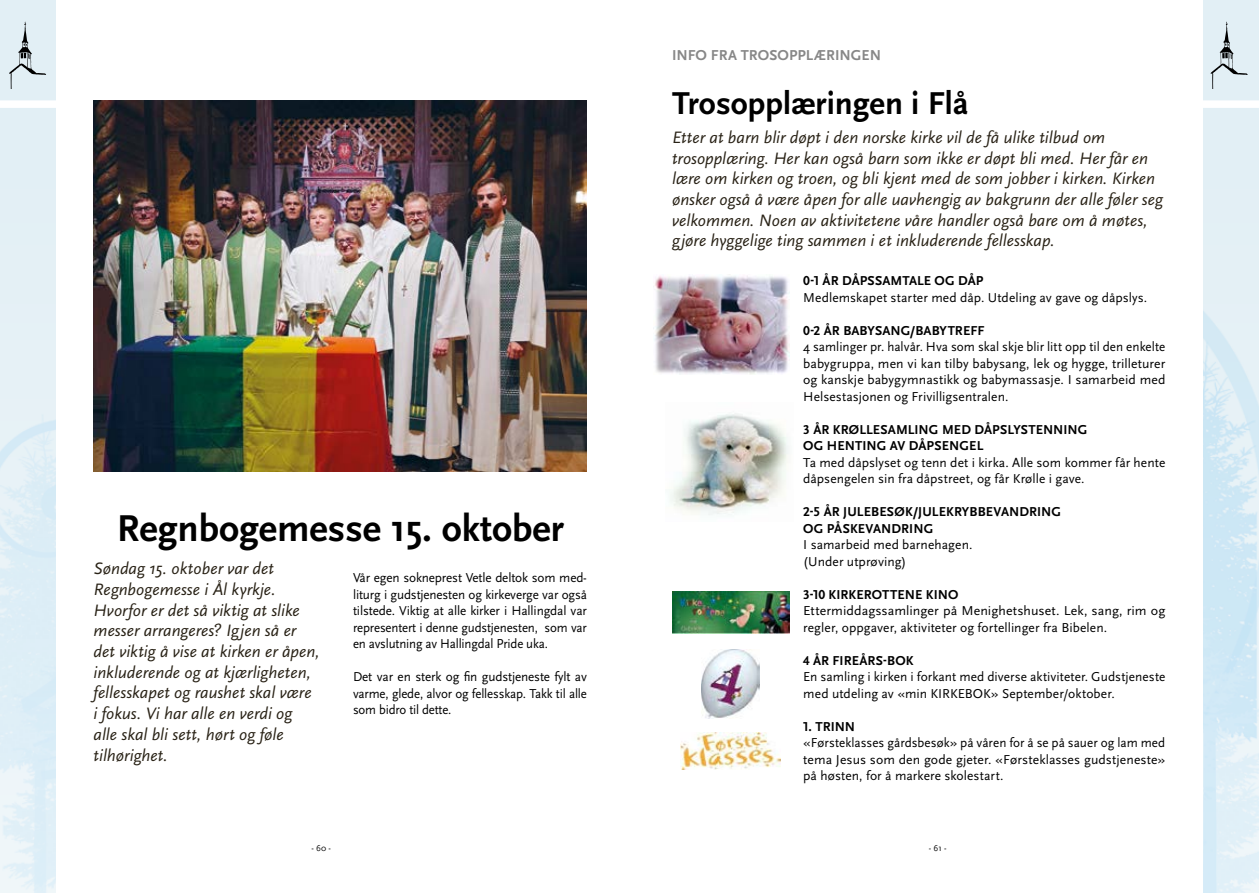
<style>
.page{position:relative;width:1259px;height:893px;background:#fff}
.page>*{position:absolute;margin:0;border:0;box-sizing:border-box;transform-origin:0 0}
.t1{font:700 39px "Scala Sans OT";color:#000}
.t2{font:700 33px "Scala Sans OT";color:#000}
.t3{font:italic 17.25px/20.7px "Scala Sans OT";color:#292216}
.t4{font:700 15px "Scala Sans OT";letter-spacing:.005em;color:#878787}
.t5{font:13.5px/16.5px "Scala Sans OT";letter-spacing:.005em;color:#000;text-align:justify}
.t6{font:700 13.5px/16.5px "Scala Sans OT";letter-spacing:.01em;color:#000}
.t7{font:9px "Scala Sans OT";color:#000}
</style>
<div class="page">
<svg style="left:1203px;top:0;width:56px;height:893px;background:#dbecf5"></svg>
<div style="left:1189px;top:100px;width:70px;height:8px;background:#fff"></div>
<svg style="left:1210px;top:21px;width:37px;height:68px;background:#cbd7dc"></svg>
<div style="left:0;top:0;width:55px;height:893px;background:#e2eff6"></div>
<div style="left:0;top:100px;width:61px;height:8px;background:#fff"></div>
<svg style="left:9px;top:21px;width:37px;height:68px"></svg>
<img style="left:653px;top:274px;width:137px;height:101px">
<img style="left:670px;top:413px;width:119px;height:102px">
<img style="left:672px;top:591px;width:117px;height:42px">
<img style="left:701px;top:649px;width:59px;height:69px">
<img style="left:681px;top:733px;width:99px;height:37px">
<img style="left:94px;top:100px;width:493px;height:372px">
<p class="t4" style="left:672px;top:46px;width:210px">INFO FRA TROSOPPLÆRINGEN</p>
<h1 class="t1" style="left:117px;top:506px;width:448px">Regnbogemesse 15. oktober</h1>
<p class="t3" style="left:94px;top:559px;width:228px">Søndag 15. oktober var det<br>Regnbogemesse i Ål kyrkje.<br>Hvorfor er det så viktig at slike messer arrangeres? Igjen så er det viktig å vise at kirken er åpen, inkluderende og at kjærligheten, fellesskapet og raushet skal være i fokus. Vi har alle en verdi og alle skal bli sett, hørt og føle tilhørighet.</p>
<p class="t5" style="left:353px;top:570px;width:235px">Vår egen sokneprest Vetle deltok som med&shy;liturg i gudstjenesten og kirkeverge var også tilstede. Viktig at alle kirker i Hallingdal var representert i denne gudstjenesten, som var en avslutning av Hallingdal Pride uka.</p>
<p class="t5" style="left:353px;top:669px;width:235px">Det var en sterk og fin gudstjeneste fylt av varme, glede, alvor og fellesskap. Takk til alle som bidro til dette.</p>
<h2 class="t2" style="left:672px;top:84px;width:298px">Trosopplæringen i Flå</h2>
<p class="t3" style="left:672px;top:127px;width:492px">Etter at barn blir døpt i den norske kirke vil de få ulike tilbud om trosopplæring. Her kan også barn som ikke er døpt bli med. Her får en lære om kirken og troen, og bli kjent med de som jobber i kirken. Kirken ønsker også å være åpen for alle uavhengig av bakgrunn der alle føler seg velkommen. Noen av aktivitetene våre handler også bare om å møtes, gjøre hyggelige ting sammen i et inkluderende fellesskap.</p>
<p class="t6" style="left:803px;top:273px;width:182px">0-1 ÅR DÅPSSAMTALE OG DÅP</p>
<p class="t5" style="left:803px;top:289px;width:345px">Medlemskapet starter med dåp. Utdeling av gave og dåpslys.</p>
<p class="t6" style="left:803px;top:322px;width:183px">0-2 ÅR BABYSANG/BABYTREFF</p>
<p class="t5" style="left:803px;top:339px;width:364px">4 samlinger pr. halvår. Hva som skal skje blir litt opp til den enkelte babygruppa, men vi kan tilby babysang, lek og hygge, trilleturer og kanskje babygymnastikk og babymassasje. I samarbeid med Helsestasjonen og Frivilligsentralen.</p>
<p class="t6" style="left:803px;top:421px;width:286px">3 ÅR KRØLLESAMLING MED DÅPSLYSTENNING<br>OG HENTING AV DÅPSENGEL</p>
<p class="t5" style="left:803px;top:454px;width:364px">Ta med dåpslyset og tenn det i kirka. Alle som kommer får hente dåpsengelen sin fra dåpstreet, og får Krølle i gave.</p>
<p class="t6" style="left:803px;top:504px;width:259px">2-5 ÅR JULEBESØK/JULEKRYBBEVANDRING<br>OG PÅSKEVANDRING</p>
<p class="t5" style="left:803px;top:537px;width:171px">I samarbeid med barnehagen. (Under utprøving)</p>
<p class="t6" style="left:803px;top:586px;width:157px">3-10 KIRKEROTTENE KINO</p>
<p class="t5" style="left:803px;top:603px;width:364px">Ettermiddagssamlinger på Menighetshuset. Lek, sang, rim og regler, oppgaver, aktiviteter og fortellinger fra Bibelen.</p>
<p class="t6" style="left:803px;top:652px;width:112px">4 ÅR FIREÅRS-BOK</p>
<p class="t5" style="left:803px;top:669px;width:364px">En samling i kirken i forkant med diverse aktiviteter. Gudstjeneste med utdeling av «min KIRKEBOK» September/oktober.</p>
<p class="t6" style="left:803px;top:718px;width:53px">1. TRINN</p>
<p class="t5" style="left:803px;top:735px;width:364px">«Førsteklasses gårdsbesøk» på våren for å se på sauer og lam med tema Jesus som den gode gjeter. «Førsteklasses gudstjeneste» på høsten, for å markere skolestart.</p>
<p class="t7" style="left:311px;top:843px;width:21px">- 60 -</p>
<p class="t7" style="left:929px;top:843px;width:19px">- 61 -</p>
</div>
